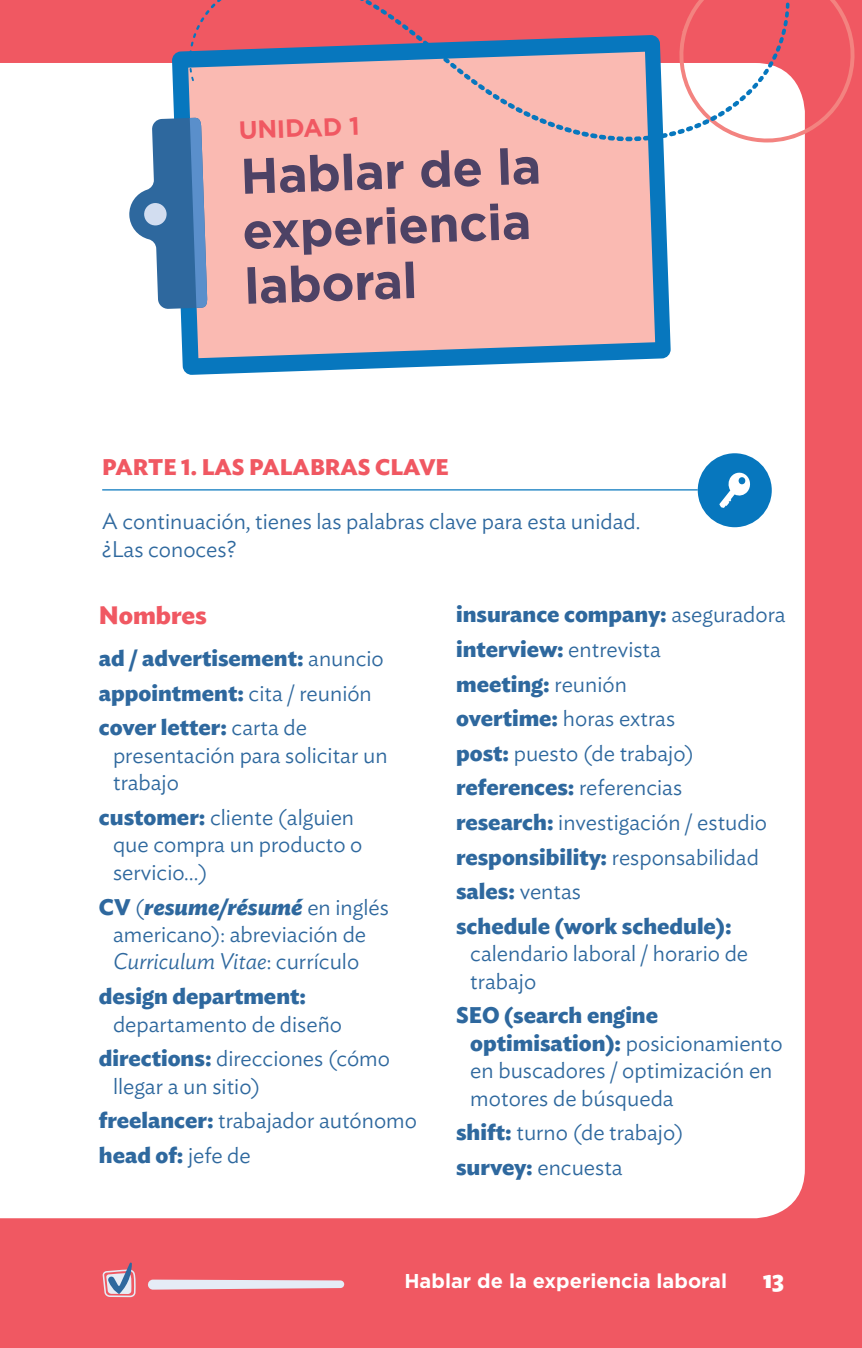
<style>
.page{position:relative;width:862px;height:1348px;background:#fff}
.page>*{position:absolute;margin:0;border:0;box-sizing:border-box;transform-origin:0 0}
.t1{font:700 50px/55px "Gotham";color:#4d4265}
.t2{font:700 25px "Ideal Sans";color:#f05862}
.t3{font:700 25px "Gotham";color:#f05862}
.t4{font:700 25px "Ideal Sans";color:#fff}
.t5{font:300 22.5px/27.5px "Ideal Sans";color:#2e689e}
.t6{font:700 22.5px/34.5px "Ideal Sans";color:#2e689e}
.t7{font:700 22.5px "Ideal Sans";color:#f05862}
.t8{font:700 20px "Gotham";color:#fff}
.s1{font-weight:300}
.s2{font-weight:700}
.s3{font-weight:700;font-style:italic}
.s4{font-style:italic}
</style>
<div class="page">
<div style="left:0;top:0;width:861px;height:1348px;background:#f05862"></div>
<div style="left:0;top:63px;width:804px;height:1155px;background:#fff"></div>
<svg style="left:148px;top:1279px;width:196px;height:10px;background:#e6d7e1"></svg>
<svg style="left:102px;top:1262px;width:34px;height:35px"></svg>
<div style="left:0;top:221px;width:105px;height:368px;background:#fff"></div>
<hr style="left:102px;top:489px;width:595px;height:1px;background:#0777be">
<div style="left:697px;top:453px;width:74px;height:74px;background:#0777be;border-radius:50%"></div>
<svg style="left:719px;top:472px;width:31px;height:36px"></svg>
<svg style="left:172px;top:35px;width:498px;height:340px;background:#6e9cc6"></svg>
<div style="left:188px;top:52px;width:467px;height:306px;background:#fabab2"></div>
<svg style="left:129px;top:118px;width:78px;height:191px;background:#749ac0"></svg>
<div style="left:144px;top:203px;width:23px;height:23px;background:#d2ddf0;border-radius:50%"></div>
<div style="left:651px;top:134px;width:7px;height:6px;background:#0777be;border-radius:2px"></div>
<div style="left:642px;top:136px;width:8px;height:5px;background:#0777be;border-radius:2px"></div>
<svg style="left:607px;top:136px;width:34px;height:5px"></svg>
<div style="left:598px;top:135px;width:8px;height:5px;background:#0777be;border-radius:2px"></div>
<svg style="left:589px;top:133px;width:8px;height:6px"></svg>
<svg style="left:357px;top:0;width:231px;height:137px"></svg>
<svg style="left:189px;top:0;width:33px;height:81px"></svg>
<svg style="left:660px;top:0;width:202px;height:146px"></svg>
<p class="t3" style="left:238px;top:114px;width:122px;rotate:-2deg">UNIDAD 1</p>
<h1 class="t1" style="left:239px;top:148px;width:302px;rotate:-2deg">Hablar de la experiencia laboral</h1>
<p class="t7" style="left:102px;top:449px;width:348px">PARTE 1. LAS PALABRAS CLAVE</p>
<p class="t5" style="left:102px;top:506px;width:539px">A continuación, tienes las palabras clave para esta unidad. ¿Las conoces?</p>
<p class="t2" style="left:99px;top:596px;width:109px">Nombres</p>
<p class="t6" style="left:99px;top:639px;width:286px">ad / advertisement: <span class="s1">anuncio </span>appointment: <span class="s1">cita / reunión </span>cover letter: <span class="s1">carta de</span></p>
<p class="t5" style="left:113px;top:739px;width:276px">presentación para solicitar un trabajo</p>
<p class="t5" style="left:113px;top:801px;width:251px;text-indent:-14px"><span class="s2">customer:</span> cliente (alguien que compra un producto o servicio…)</p>
<p class="t5" style="left:113px;top:891px;width:277px;text-indent:-14px"><span class="s2">CV</span> (<span class="s3">resume/résumé</span> en inglés americano): abreviación de<br><span class="s4">Curriculum Vitae</span>: currículo</p>
<p class="t6" style="left:99px;top:977px;width:209px">design department:</p>
<p class="t5" style="left:99px;top:1004px;width:292px;line-height:34.5px;text-indent:14px">departamento de diseño <span class="s2">directions:</span> direcciones (cómo</p>
<p class="t5" style="left:99px;top:1067px;width:319px;line-height:34.5px;text-indent:14px">llegar a un sitio)<br><span class="s2">freelancer:</span> trabajador autónomo <span class="s2">head of:</span> jefe de</p>
<p class="t6" style="left:456px;top:595px;width:331px">insurance company: <span class="s1">aseguradora </span>interview: <span class="s1">entrevista<br></span>meeting: <span class="s1">reunión<br></span>overtime: <span class="s1">horas extras<br></span>post: <span class="s1">puesto (de trabajo) </span>references: <span class="s1">referencias<br></span>research: <span class="s1">investigación / estudio </span>responsibility: <span class="s1">responsabilidad </span>sales: <span class="s1">ventas<br></span>schedule (work schedule):</p>
<p class="t5" style="left:470px;top:938px;width:279px">calendario laboral / horario de trabajo</p>
<p class="t5" style="left:470px;top:1000px;width:314px;text-indent:-14px"><span class="s2">SEO (search engine optimisation):</span> posicionamiento en buscadores / optimización en motores de búsqueda</p>
<p class="t5" style="left:456px;top:1113px;width:229px;line-height:34.5px"><span class="s2">shift:</span> turno (de trabajo) <span class="s2">survey:</span> encuesta</p>
<p class="t8" style="left:404px;top:1268px;width:324px">Hablar de la experiencia laboral</p>
<p class="t4" style="left:762px;top:1259px;width:23px">13</p>
</div>
